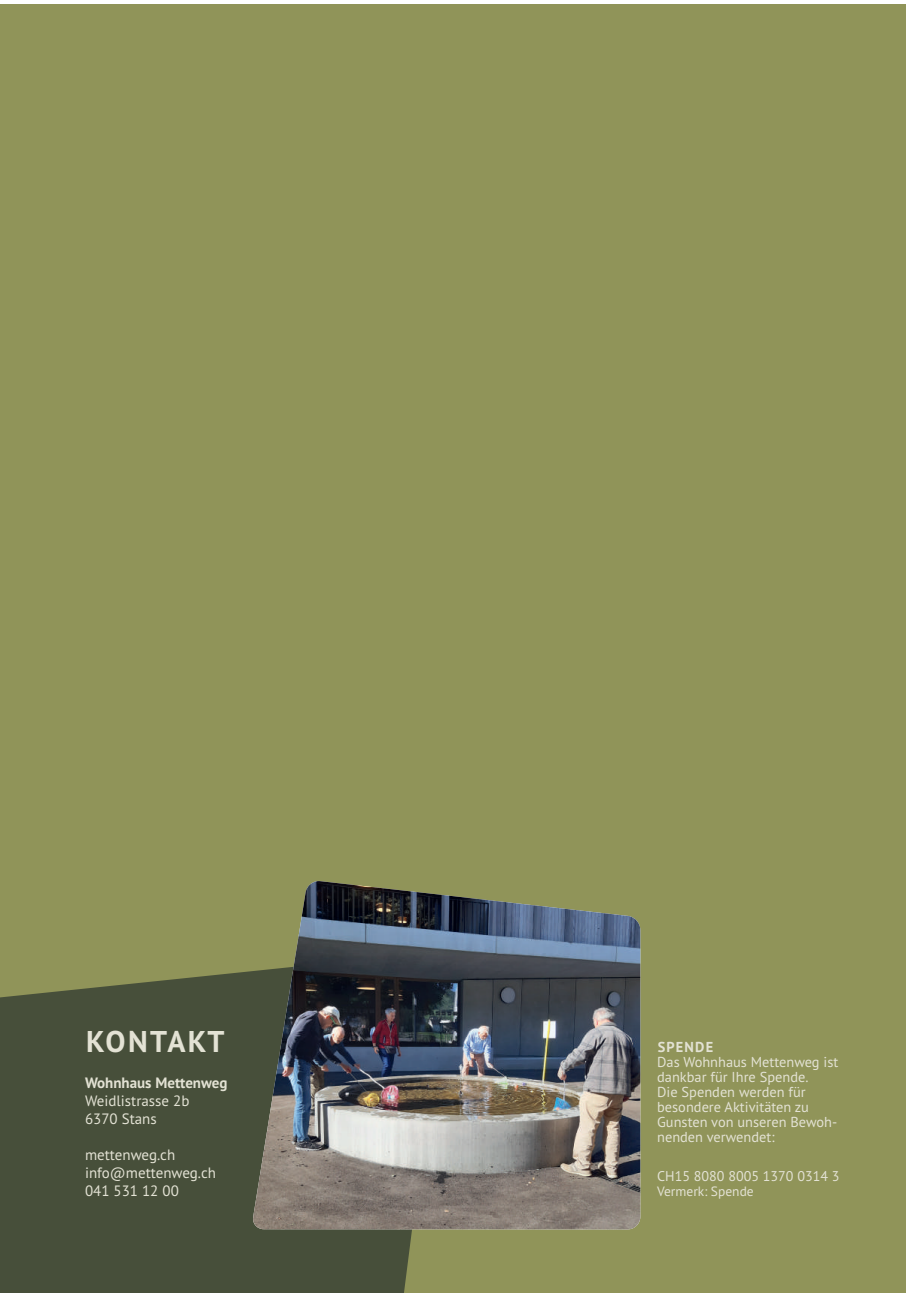
<style>
.page{position:relative;width:906px;height:1293px;background:#fff}
.page>*{position:absolute;margin:0;border:0;box-sizing:border-box;transform-origin:0 0}
.t1{font:700 30px "PT Sans Pro";letter-spacing:.055em;color:#e3e2d4}
.t2{font:15px/18px "PT Sans Pro";color:#e3e2d4}
.t3{font:700 15px "PT Sans Pro";color:#e3e2d4}
.t4{font:14.4px/15px "PT Sans Pro";color:#e3e2d4}
.t5{font:700 14.4px "PT Sans Pro";letter-spacing:.08em;color:#e3e2d4}
.t6{font:14.1px "PT Sans Pro";color:#e3e2d4}
.t7{font:13.5px "PT Sans Pro";color:#e3e2d4}
</style>
<div class="page">
<div style="left:0;top:4px;width:906px;height:1289px;background:#909459"></div>
<div style="left:0;top:971px;width:446px;height:322px;background:#474f3a"></div>
<img style="left:252px;top:881px;width:388px;height:348px">
<h1 class="t1" style="left:86px;top:1022px;width:140px">KONTAKT</h1>
<p class="t3" style="left:85px;top:1073px;width:144px">Wohnhaus Mettenweg</p>
<p class="t2" style="left:85px;top:1091px;width:106px">Weidlistrasse 2b<br>6370 Stans</p>
<p class="t2" style="left:85px;top:1145px;width:133px">mettenweg.ch info@mettenweg.ch<br>041 531 12 00</p>
<p class="t5" style="left:658px;top:1037px;width:57px">SPENDE</p>
<p class="t4" style="left:657px;top:1054px;width:183px">Das Wohnhaus Mettenweg ist dankbar für Ihre Spende.<br>Die Spenden werden für besondere Aktivitäten zu<br>Gunsten von unseren Bewoh&shy;nenden verwendet:</p>
<p class="t6" style="left:657px;top:1167px;width:184px">CH15 8080 8005 1370 0314 3</p>
<p class="t7" style="left:657px;top:1182px;width:98px">Vermerk: Spende</p>
</div>
